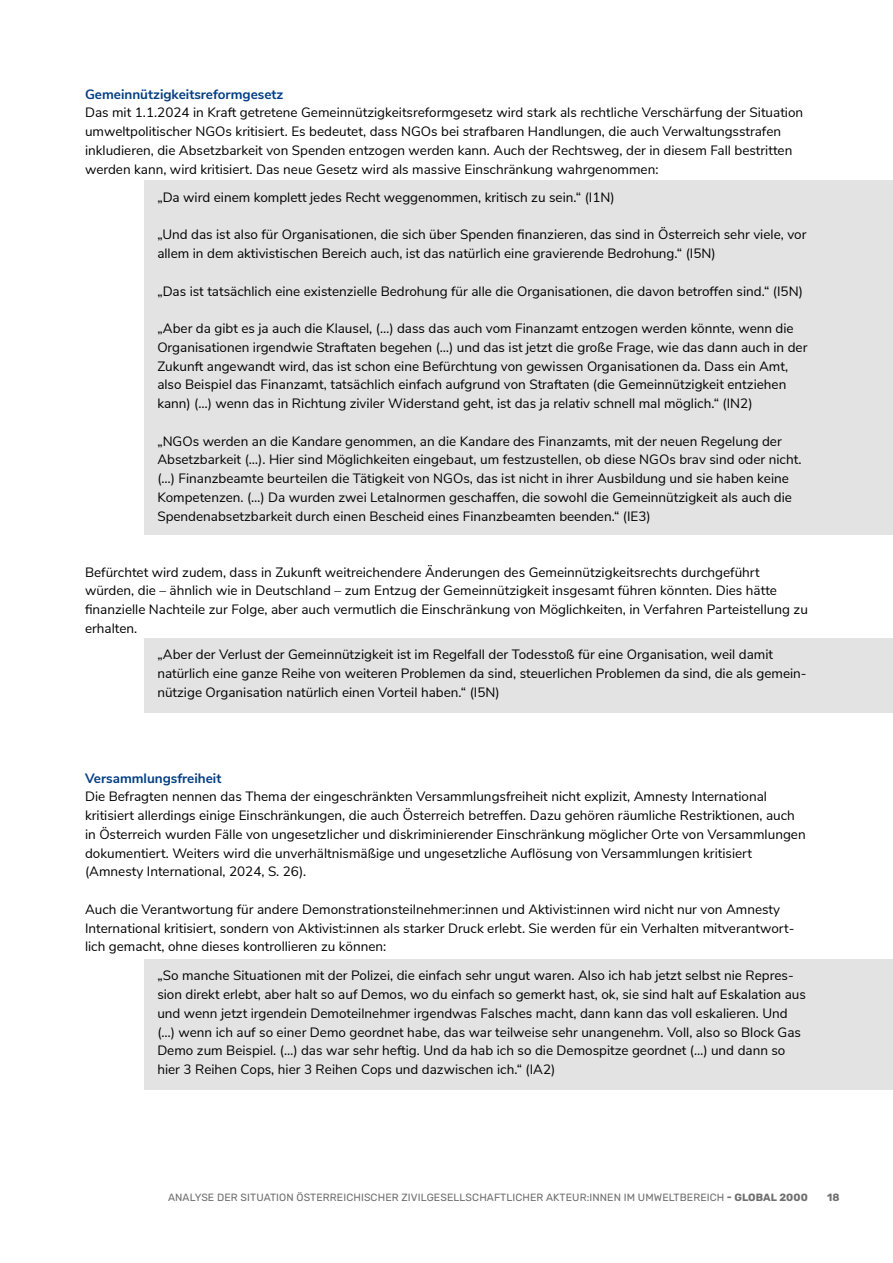
<style>
.page{position:relative;width:893px;height:1263px;background:#fff}
.page>*{position:absolute;margin:0;border:0;box-sizing:border-box;transform-origin:0 0}
.t1{font:13.5px/18.8px "Nunito Sans";color:#000}
.t2{font:700 13.5px "Nunito Sans";color:#023e84}
.t3{font:10.5px "Rubik";letter-spacing:.01em;color:#706f6f}
.t4{font:700 10.5px "Rubik";color:#706f6f}
.s1{font-weight:700}
</style>
<div class="page">
<div style="left:145px;top:180px;width:748px;height:355px;background:#e3e3e3"></div>
<div style="left:145px;top:638px;width:748px;height:75px;background:#e3e3e3"></div>
<div style="left:145px;top:959px;width:748px;height:130px;background:#e3e3e3"></div>
<p class="t2" style="left:85px;top:84px;width:200px">Gemeinnützigkeitsreformgesetz</p>
<p class="t1" style="left:85px;top:103px;width:720px">Das mit 1.1.2024 in Kraft getretene Gemeinnützigkeitsreformgesetz wird stark als rechtliche Verschärfung der Situation umweltpolitischer NGOs kritisiert. Es bedeutet, dass NGOs bei strafbaren Handlungen, die auch Verwaltungsstrafen inkludieren, die Absetzbarkeit von Spenden entzogen werden kann. Auch der Rechtsweg, der in diesem Fall bestritten werden kann, wird kritisiert. Das neue Gesetz wird als massive Einschränkung wahrgenommen:</p>
<p class="t1" style="left:157px;top:187px;width:459px">„Da wird einem komplett jedes Recht weggenommen, kritisch zu sein.“ (I1N)</p>
<p class="t1" style="left:157px;top:224px;width:651px">„Und das ist also für Organisationen, die sich über Spenden finanzieren, das sind in Österreich sehr viele, vor allem in dem aktivistischen Bereich auch, ist das natürlich eine gravierende Bedrohung.“ (I5N)</p>
<p class="t1" style="left:157px;top:281px;width:647px">„Das ist tatsächlich eine existenzielle Bedrohung für alle die Organisationen, die davon betroffen sind.“ (I5N)</p>
<p class="t1" style="left:157px;top:318px;width:652px">„Aber da gibt es ja auch die Klausel, (…) dass das auch vom Finanzamt entzogen werden könnte, wenn die Organisationen irgendwie Straftaten begehen (…) und das ist jetzt die große Frage, wie das dann auch in der Zukunft angewandt wird, das ist schon eine Befürchtung von gewissen Organisationen da. Dass ein Amt, also Beispiel das Finanzamt, tatsächlich einfach aufgrund von Straftaten (die Gemeinnützigkeit entziehen kann) (…) wenn das in Richtung ziviler Widerstand geht, ist das ja relativ schnell mal möglich.“ (IN2)</p>
<p class="t1" style="left:157px;top:431px;width:646px">„NGOs werden an die Kandare genommen, an die Kandare des Finanzamts, mit der neuen Regelung der Absetzbarkeit (…). Hier sind Möglichkeiten eingebaut, um festzustellen, ob diese NGOs brav sind oder nicht. (…) Finanzbeamte beurteilen die Tätigkeit von NGOs, das ist nicht in ihrer Ausbildung und sie haben keine Kompetenzen. (…) Da wurden zwei Letalnormen geschaffen, die sowohl die Gemeinnützigkeit als auch die Spendenabsetzbarkeit durch einen Bescheid eines Finanzbeamten beenden.“ (IE3)</p>
<p class="t1" style="left:85px;top:562px;width:724px">Befürchtet wird zudem, dass in Zukunft weitreichendere Änderungen des Gemeinnützigkeitsrechts durchgeführt würden, die – ähnlich wie in Deutschland – zum Entzug der Gemeinnützigkeit insgesamt führen könnten. Dies hätte finanzielle Nachteile zur Folge, aber auch vermutlich die Einschränkung von Möglichkeiten, in Verfahren Parteistellung zu erhalten.</p>
<p class="t1" style="left:157px;top:644px;width:651px">„Aber der Verlust der Gemeinnützigkeit ist im Regelfall der Todesstoß für eine Organisation, weil damit natürlich eine ganze Reihe von weiteren Problemen da sind, steuerlichen Problemen da sind, die als gemein&shy;nützige Organisation natürlich einen Vorteil haben.“ (I5N)</p>
<p class="t2" style="left:85px;top:768px;width:138px">Versammlungsfreiheit</p>
<p class="t1" style="left:85px;top:786px;width:722px">Die Befragten nennen das Thema der eingeschränkten Versammlungsfreiheit nicht explizit, Amnesty International kritisiert allerdings einige Einschränkungen, die auch Österreich betreffen. Dazu gehören räumliche Restriktionen, auch in Österreich wurden Fälle von ungesetzlicher und diskriminierender Einschränkung möglicher Orte von Versammlungen dokumentiert. Weiters wird die unverhältnismäßige und ungesetzliche Auflösung von Versammlungen kritisiert (Amnesty International, 2024, S. 26).</p>
<p class="t1" style="left:85px;top:899px;width:711px">Auch die Verantwortung für andere Demonstrationsteilnehmer:innen und Aktivist:innen wird nicht nur von Amnesty<br>International kritisiert, sondern von Aktivist:innen als starker Druck erlebt. Sie werden für ein Verhalten mitverantwort&shy;lich gemacht, ohne dieses kontrollieren zu können:</p>
<p class="t1" style="left:157px;top:965px;width:650px">„So manche Situationen mit der Polizei, die einfach sehr ungut waren. Also ich hab jetzt selbst nie Repres&shy;sion direkt erlebt, aber halt so auf Demos, wo du einfach so gemerkt hast, ok, sie sind halt auf Eskalation aus und wenn jetzt irgendein Demoteilnehmer irgendwas Falsches macht, dann kann das voll eskalieren. Und (…) wenn ich auf so einer Demo geordnet habe, das war teilweise sehr unangenehm. Voll, also so Block Gas Demo zum Beispiel. (…) das war sehr heftig. Und da hab ich so die Demospitze geordnet (…) und dann so hier 3 Reihen Cops, hier 3 Reihen Cops und dazwischen ich.“ (IA2)</p>
<p class="t3" style="left:168px;top:1191px;width:641px">ANALYSE DER SITUATION ÖSTERREICHISCHER ZIVILGESELLSCHAFTLICHER AKTEUR:INNEN IM UMWELTBEREICH <span class="s1">- GLOBAL 2000</span></p>
<p class="t4" style="left:827px;top:1191px;width:14px">18</p>
</div>
